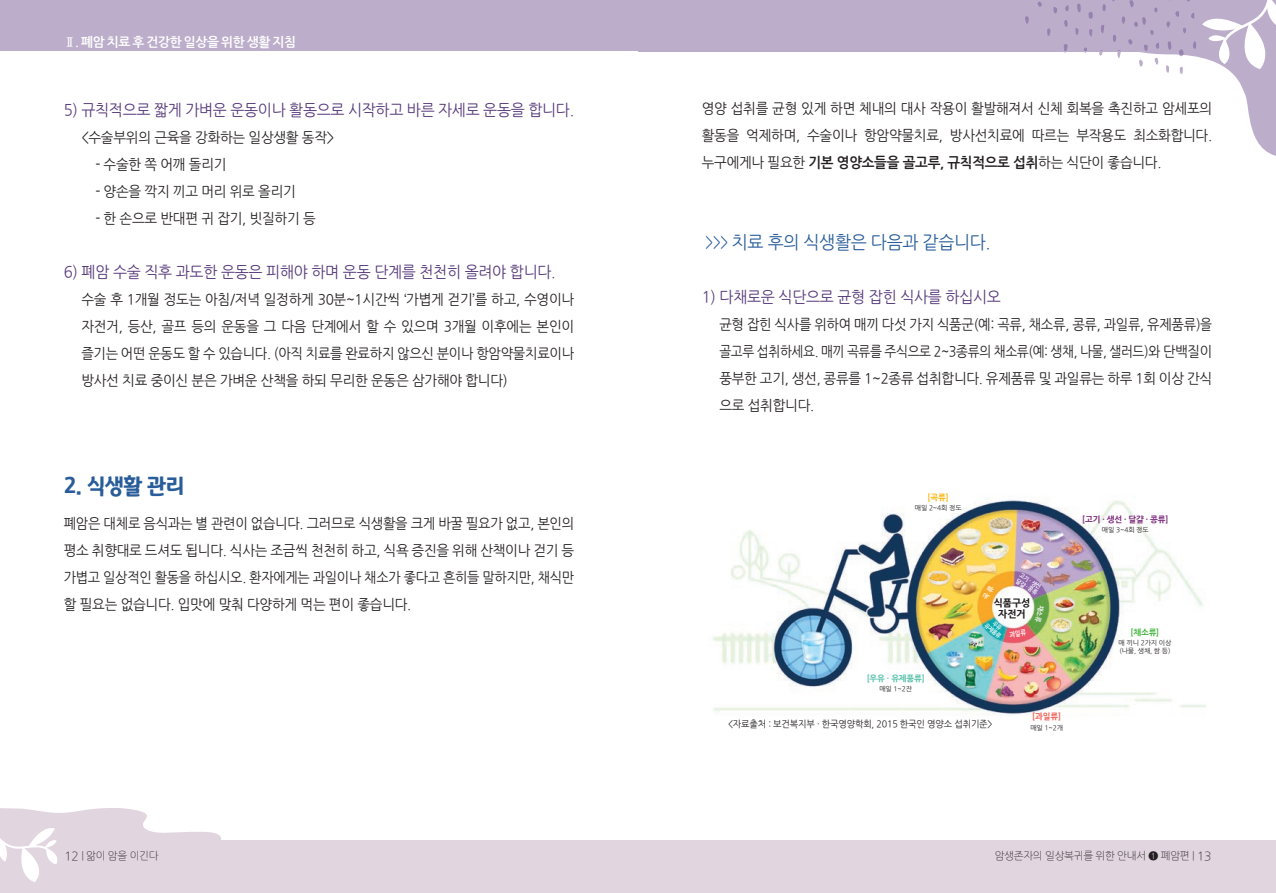
<style>
.page{position:relative;width:1276px;height:893px;background:#fff}
.page>*{position:absolute;margin:0;border:0;box-sizing:border-box;transform-origin:0 0}
.t1{font:22.5px "Gyeonggi Title B";color:#295d9a;scale:.95 1}
.t2{font:18px "Nanum Gothic OTF";letter-spacing:-.02em;color:#295d9a;scale:.95 1}
.t3{font:15.75px "Nanum Gothic OTF";letter-spacing:-.02em;color:#55387a;scale:.95 1}
.t4{font:14.25px/27px "Nanum Gothic OTF";letter-spacing:-.02em;color:#231f20;text-align:justify;scale:.95 1}
.t5{font:14.25px/27px "Nanum Gothic OTF";letter-spacing:-.02em;color:#231f20;text-align:justify;scale:.93 1}
.t6{font:12.75px "Nanum Gothic OTF Bold";letter-spacing:-.02em;color:#fff}
.t7{font:10.5px "Nanum Gothic OTF Light";letter-spacing:-.03em;color:#231f20}
.t8{font:700 9.75px/11.7px "Nanum Gothic OTF Extra";color:#231f20;text-align:center}
.t9{font:9.45px "Nanum Gothic OTF";letter-spacing:-.02em;color:#231f20;scale:.95 1}
.t10{font:700 8.25px "Nanum Gothic OTF Extra";letter-spacing:-.02em;color:#823282}
.t11{font:700 8.25px "Nanum Gothic OTF Extra";letter-spacing:-.02em;color:#5dc3ad}
.t12{font:700 8.25px "Nanum Gothic OTF Extra";color:#f1665d}
.t13{font:700 8.25px "Nanum Gothic OTF Extra";color:#4cb848}
.t14{font:700 8.25px "Nanum Gothic OTF Extra";color:#fcb814}
.t15{font:6.75px/8.1px "Nanum Gothic OTF";letter-spacing:-.02em;color:#231f20}
.t16{font:6px/6.8px "Nanum Gothic OTF Bold";color:#fff;scale:.9 1}
.s1{font-family:"Nanum Myeongjo OTF Bold"}
.s2{font-family:"Nanum Gothic OTF Bold"}
.s3{font-size:15px}
.s4{font-size:12px}
.s5{font-family:"Nanum Gothic OTF"}
</style>
<div class="page">
<div style="left:638px;top:0;width:584px;height:51px;background:#bcaecb"></div>
<div style="left:0;top:840px;width:638px;height:53px;background:#e1d5df"></div>
<div style="left:638px;top:840px;width:638px;height:53px;background:#e1d5df"></div>
<svg style="left:0;top:808px;width:221px;height:74px"></svg>
<div style="left:0;top:0;width:638px;height:51px;background:#bcaecb"></div>
<svg style="left:1025px;top:16px;width:4px;height:8px"></svg>
<svg style="left:1053px;top:7px;width:4px;height:6px"></svg>
<svg style="left:1047px;top:28px;width:3px;height:8px"></svg>
<svg style="left:1037px;top:2px;width:4px;height:5px"></svg>
<svg style="left:1063px;top:0;width:213px;height:156px"></svg>
<img style="left:712px;top:500px;width:493px;height:215px">
<svg style="left:982px;top:585px;width:12px;height:16px"></svg>
<svg style="left:1034px;top:605px;width:10px;height:17px"></svg>
<svg style="left:1009px;top:629px;width:17px;height:9px"></svg>
<svg style="left:991px;top:620px;width:12px;height:11px"></svg>
<p class="t6" style="left:64px;top:36px;width:234px"><span class="s1">Ⅱ.</span> 폐암 치료 후 건강한 일상을 위한 생활 지침</p>
<p class="t3" style="left:64px;top:100px;width:539px">5) 규칙적으로 짧게 가벼운 운동이나 활동으로 시작하고 바른 자세로 운동을 합니다.</p>
<p class="t4" style="left:81px;top:123px;width:268px">&lt;수술부위의 근육을 강화하는 일상생활 동작&gt;</p>
<p class="t4" style="left:95px;top:150px;width:139px">- 수술한 쪽 어깨 돌리기</p>
<p class="t4" style="left:95px;top:177px;width:212px">- 양손을 깍지 끼고 머리 위로 올리기</p>
<p class="t4" style="left:95px;top:204px;width:233px">- 한 손으로 반대편 귀 잡기, 빗질하기 등</p>
<p class="t3" style="left:64px;top:262px;width:519px">6) 폐암 수술 직후 과도한 운동은 피해야 하며 운동 단계를 천천히 올려야 합니다.</p>
<p class="t4" style="left:81px;top:285px;width:520px">수술 후 1개월 정도는 아침/저녁 일정하게 30분~1시간씩 ‘가볍게 걷기’를 하고, 수영이나 자전거, 등산, 골프 등의 운동을 그 다음 단계에서 할 수 있으며 3개월 이후에는 본인이 즐기는 어떤 운동도 할 수 있습니다. (아직 치료를 완료하지 않으신 분이나 항암약물치료이나 방사선 치료 중이신 분은 가벼운 산책을 하되 무리한 운동은 삼가해야 합니다)</p>
<h1 class="t1" style="left:64px;top:475px;width:128px">2. 식생활 관리</h1>
<p class="t5" style="left:64px;top:510px;width:550px">폐암은 대체로 음식과는 별 관련이 없습니다. 그러므로 식생활을 크게 바꿀 필요가 없고, 본인의 평소 취향대로 드셔도 됩니다. 식사는 조금씩 천천히 하고, 식욕 증진을 위해 산책이나 걷기 등 가볍고 일상적인 활동을 하십시오. 환자에게는 과일이나 채소가 좋다고 흔히들 말하지만, 채식만 할 필요는 없습니다. 입맛에 맞춰 다양하게 먹는 편이 좋습니다.</p>
<p class="t4" style="left:702px;top:95px;width:539px">영양 섭취를 균형 있게 하면 체내의 대사 작용이 활발해져서 신체 회복을 촉진하고 암세포의 활동을 억제하며, 수술이나 항암약물치료, 방사선치료에 따르는 부작용도 최소화합니다. 누구에게나 필요한 <span class="s2">기본 영양소들을 골고루, 규칙적으로 섭취</span>하는 식단이 좋습니다.</p>
<p class="t2" style="left:705px;top:232px;width:302px"><span class="s3">&gt;&gt;&gt;</span> 치료 후의 식생활은 다음과 같습니다.</p>
<p class="t3" style="left:702px;top:288px;width:316px">1) 다채로운 식단으로 균형 잡힌 식사를 하십시오</p>
<p class="t5" style="left:719px;top:311px;width:531px">균형 잡힌 식사를 위하여 매끼 다섯 가지 식품군(예: 곡류, 채소류, 콩류, 과일류, 유제품류)을 골고루 섭취하세요. 매끼 곡류를 주식으로 2~3종류의 채소류(예: 생채, 나물, 샐러드)와 단백질이 풍부한 고기, 생선, 콩류를 1~2종류 섭취합니다. 유제품류 및 과일류는 하루 1회 이상 간식 으로 섭취합니다.</p>
<p class="t14" style="left:927px;top:492px;width:23px">[곡류]</p>
<p class="t15" style="left:915px;top:503px;width:48px">매일 2~4회 정도</p>
<p class="t11" style="left:866px;top:673px;width:60px">[우유 · 유제품류]</p>
<p class="t15" style="left:879px;top:685px;width:34px">매일 1~2잔</p>
<p class="t16" style="left:1021px;top:572px;width:28px;rotate:32deg">고기 · 생선 달걀 · 콩류</p>
<p class="t8" style="left:993px;top:596px;width:38px">식품구성 자전거</p>
<p class="t16" style="left:987px;top:622px;width:24px;rotate:41deg">유제품류</p>
<p class="t9" style="left:728px;top:718px;width:280px">&lt;자료출처 : 보건복지부 · 한국영양학회, 2015 한국인 영양소 섭취기준&gt;</p>
<p class="t12" style="left:1032px;top:712px;width:30px">[과일류]</p>
<p class="t15" style="left:1030px;top:723px;width:34px">매일 1~2개</p>
<p class="t10" style="left:1082px;top:515px;width:88px">[고기 · 생선 · 달걀 · 콩류]</p>
<p class="t15" style="left:1102px;top:526px;width:48px">매일 3~4회 정도</p>
<p class="t13" style="left:1130px;top:627px;width:30px">[채소류]</p>
<p class="t15" style="left:1118px;top:639px;width:54px">매 끼니 2가지 이상 (나물, 생채, 쌈 등)</p>
<p class="t7" style="left:64px;top:851px;width:96px"><span class="s4">12</span> | 앎이 암을 이긴다</p>
<p class="t7" style="left:994px;top:851px;width:218px">암생존자의 일상복귀를 위한 안내서 <span class="s5">❶</span> 폐암편 | <span class="s4">13</span></p>
</div>
